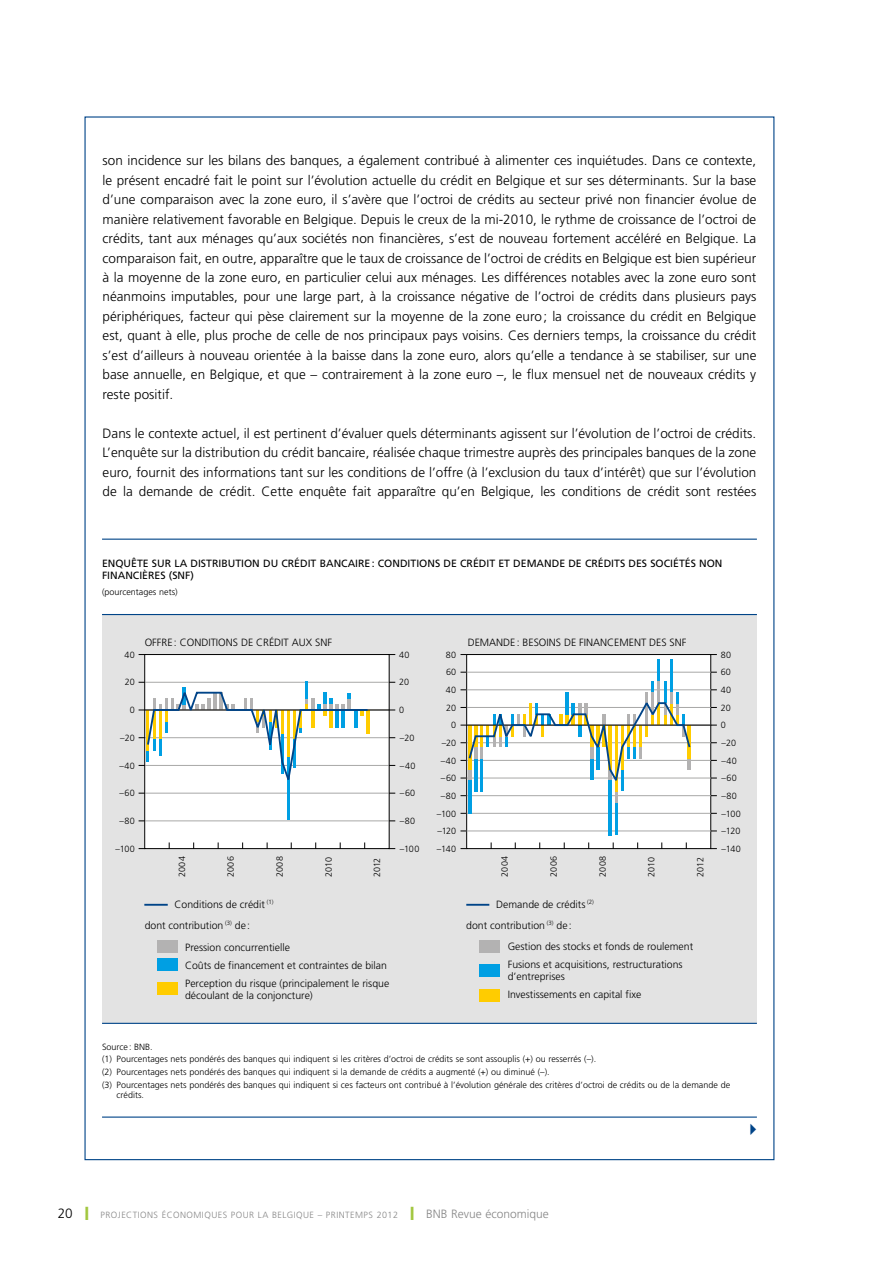
<style>
.page{position:relative;width:893px;height:1263px;background:#fff}
.page>*{position:absolute;margin:0;border:0;box-sizing:border-box;transform-origin:0 0}
.t1{font:300 13.5px/19.5px "Frutiger LT";color:#000;text-align:justify}
.t2{font:300 12px "Frutiger LT";color:#878787}
.t3{font:300 10.5px/18px "Frutiger LT";color:#000}
.t4{font:10.5px/12px "Frutiger LT";color:#000}
.t5{font:300 9px/12.8px "Frutiger LT";color:#000}
.t6{font:300 9px "Frutiger LT";letter-spacing:.05em;color:#878787}
.t7{font:300 6.15px "Frutiger LT";color:#000}
.s1{font-size:10.5px}
.s2{font-size:13.5px;color:#000}
.s3{color:#a2c740}
.s4{font-size:9px}
</style>
<div class="page">
<div style="left:102px;top:614px;width:655px;height:409px;background:#e3e3e3"></div>
<hr style="left:102px;top:1023px;width:655px;height:1px;background:#048">
<hr style="left:102px;top:1116px;width:655px;height:2px;background:#048">
<hr style="left:102px;top:539px;width:655px;height:1px;background:#048">
<hr style="left:102px;top:614px;width:655px;height:1px;background:#048">
<div style="left:467px;top:654px;width:244px;height:194px;background:#fff"></div>
<div style="left:145px;top:654px;width:244px;height:194px;background:#fff"></div>
<hr style="left:144px;top:904px;width:24px;height:2px;background:#048">
<div style="left:144px;top:654px;width:246px;height:195px;border:1px solid #000"></div>
<hr style="left:145px;top:682px;width:244px;height:1px;background:#a8a8a7">
<hr style="left:145px;top:737px;width:244px;height:1px;background:#a8a8a7">
<hr style="left:145px;top:765px;width:244px;height:1px;background:#a8a8a7">
<hr style="left:145px;top:793px;width:244px;height:1px;background:#a8a8a7">
<hr style="left:145px;top:820px;width:244px;height:1px;background:#a8a8a7">
<hr style="left:287px;top:756px;width:3px;height:64px;background:#009fe3">
<hr style="left:305px;top:681px;width:3px;height:17px;background:#009fe3">
<hr style="left:145px;top:710px;width:244px;height:1px;background:#000">
<svg style="left:139px;top:682px;width:230px;height:105px"></svg>
<div style="left:157px;top:982px;width:21px;height:13px;background:#fc0"></div>
<div style="left:157px;top:958px;width:21px;height:12px;background:#009fe3"></div>
<div style="left:157px;top:940px;width:21px;height:12px;background:#b3b2b2"></div>
<hr style="left:466px;top:904px;width:23px;height:2px;background:#048">
<div style="left:466px;top:654px;width:245px;height:195px;border:1px solid #000"></div>
<hr style="left:466px;top:672px;width:245px;height:1px;background:#a8a8a7">
<hr style="left:466px;top:689px;width:245px;height:1px;background:#a8a8a7">
<hr style="left:466px;top:707px;width:245px;height:1px;background:#a8a8a7">
<hr style="left:466px;top:742px;width:245px;height:1px;background:#a8a8a7">
<hr style="left:466px;top:760px;width:245px;height:1px;background:#a8a8a7">
<hr style="left:466px;top:778px;width:245px;height:1px;background:#a8a8a7">
<hr style="left:466px;top:795px;width:245px;height:1px;background:#a8a8a7">
<hr style="left:466px;top:813px;width:245px;height:1px;background:#a8a8a7">
<hr style="left:466px;top:830px;width:245px;height:1px;background:#a8a8a7">
<hr style="left:468px;top:780px;width:3px;height:33px;background:#009fe3">
<hr style="left:608px;top:780px;width:4px;height:55px;background:#009fe3">
<hr style="left:615px;top:802px;width:2px;height:33px;background:#009fe3">
<hr style="left:657px;top:659px;width:3px;height:22px;background:#009fe3">
<hr style="left:670px;top:659px;width:3px;height:33px;background:#009fe3">
<hr style="left:466px;top:725px;width:245px;height:1px;background:#000">
<svg style="left:461px;top:681px;width:231px;height:121px"></svg>
<div style="left:479px;top:989px;width:21px;height:12px;background:#fc0"></div>
<div style="left:479px;top:964px;width:20px;height:13px;background:#009fe3"></div>
<div style="left:479px;top:940px;width:21px;height:12px;background:#b3b2b2"></div>
<p class="t1" style="left:103px;top:151px;width:655px">son incidence sur les bilans des banques, a également contribué à alimenter ces inquiétudes. Dans ce contexte, le présent encadré fait le point sur l’évolution actuelle du crédit en Belgique et sur ses déterminants. Sur la base d’une comparaison avec la zone euro, il s’avère que l’octroi de crédits au secteur privé non financier évolue de manière relativement favorable en Belgique. Depuis le creux de la mi-2010, le rythme de croissance de l’octroi de crédits, tant aux ménages qu’aux sociétés non financières, s’est de nouveau fortement accéléré en Belgique. La comparaison fait, en outre, apparaître que le taux de croissance de l’octroi de crédits en Belgique est bien supérieur à la moyenne de la zone euro, en particulier celui aux ménages. Les différences notables avec la zone euro sont néanmoins imputables, pour une large part, à la croissance négative de l’octroi de crédits dans plusieurs pays périphériques, facteur qui pèse clairement sur la moyenne de la zone euro; la croissance du crédit en Belgique est, quant à elle, plus proche de celle de nos principaux pays voisins. Ces derniers temps, la croissance du crédit s’est d’ailleurs à nouveau orientée à la baisse dans la zone euro, alors qu’elle a tendance à se stabiliser, sur une base annuelle, en Belgique, et que – contrairement à la zone euro –, le flux mensuel net de nouveaux crédits y reste positif.</p>
<p class="t1" style="left:103px;top:424px;width:655px">Dans le contexte actuel, il est pertinent d’évaluer quels déterminants agissent sur l’évolution de l’octroi de crédits.<br>L’enquête sur la distribution du crédit bancaire, réalisée chaque trimestre auprès des principales banques de la zone euro, fournit des informations tant sur les conditions de l’offre (à l’exclusion du taux d’intérêt) que sur l’évolution de la demande de crédit. Cette enquête fait apparaître qu’en Belgique, les conditions de crédit sont restées</p>
<p class="t4" style="left:102px;top:557px;width:622px">ENQUÊTE SUR LA DISTRIB UTION DU CRÉDIT BANCAIRE: CONDITIONS DE CRÉDIT ET DEMANDE DE CRÉDITS DES SOCIÉTÉS NON<br>FINANCIÈRES (SNF)</p>
<p class="t5" style="left:102px;top:586px;width:77px">(pourcentages nets)</p>
<p class="t3" style="left:145px;top:633px;width:189px">OFFRE: CONDITIONS DE CRÉDIT AUX SNF</p>
<p class="t3" style="left:468px;top:633px;width:220px">DEMANDE: BESOINS DE FINANCEMENT DES SNF</p>
<p class="t5" style="left:125px;top:648px;width:12px">40</p>
<p class="t5" style="left:399px;top:648px;width:12px">40</p>
<p class="t5" style="left:446px;top:648px;width:12px">80</p>
<p class="t5" style="left:721px;top:648px;width:12px">80</p>
<p class="t5" style="left:446px;top:666px;width:12px">60</p>
<p class="t5" style="left:721px;top:666px;width:12px">60</p>
<p class="t5" style="left:125px;top:676px;width:12px">20</p>
<p class="t5" style="left:399px;top:676px;width:12px">20</p>
<p class="t5" style="left:446px;top:684px;width:12px">40</p>
<p class="t5" style="left:721px;top:684px;width:12px">40</p>
<p class="t5" style="left:130px;top:704px;width:7px">0</p>
<p class="t5" style="left:399px;top:704px;width:7px">0</p>
<p class="t5" style="left:446px;top:701px;width:12px">20</p>
<p class="t5" style="left:721px;top:701px;width:12px">20</p>
<p class="t5" style="left:451px;top:719px;width:7px">0</p>
<p class="t5" style="left:721px;top:719px;width:7px">0</p>
<p class="t5" style="left:120px;top:731px;width:16px">–20</p>
<p class="t5" style="left:400px;top:731px;width:16px">–20</p>
<p class="t5" style="left:442px;top:737px;width:16px">–20</p>
<p class="t5" style="left:721px;top:736px;width:16px">–20</p>
<p class="t5" style="left:119px;top:759px;width:17px">–40</p>
<p class="t5" style="left:400px;top:759px;width:17px">–40</p>
<p class="t5" style="left:441px;top:754px;width:17px">–40</p>
<p class="t5" style="left:721px;top:754px;width:17px">–40</p>
<p class="t5" style="left:441px;top:772px;width:17px">–60</p>
<p class="t5" style="left:721px;top:772px;width:17px">–60</p>
<p class="t5" style="left:119px;top:787px;width:17px">–60</p>
<p class="t5" style="left:400px;top:787px;width:17px">–60</p>
<p class="t5" style="left:441px;top:789px;width:17px">–80</p>
<p class="t5" style="left:721px;top:789px;width:17px">–80</p>
<p class="t5" style="left:119px;top:815px;width:17px">–80</p>
<p class="t5" style="left:400px;top:815px;width:17px">–80</p>
<p class="t5" style="left:437px;top:807px;width:21px">–100</p>
<p class="t5" style="left:721px;top:807px;width:21px">–100</p>
<p class="t5" style="left:437px;top:825px;width:20px">–120</p>
<p class="t5" style="left:721px;top:825px;width:20px">–120</p>
<p class="t5" style="left:115px;top:842px;width:21px">–100</p>
<p class="t5" style="left:400px;top:842px;width:21px">–100</p>
<p class="t5" style="left:437px;top:842px;width:21px">–140</p>
<p class="t5" style="left:721px;top:842px;width:21px">–140</p>
<p class="t5" style="left:176px;top:877px;width:22px;rotate:-90deg">2004</p>
<p class="t5" style="left:224px;top:877px;width:22px;rotate:-90deg">2006</p>
<p class="t5" style="left:273px;top:877px;width:22px;rotate:-90deg">2008</p>
<p class="t5" style="left:322px;top:877px;width:21px;rotate:-90deg">2010</p>
<p class="t5" style="left:371px;top:877px;width:21px;rotate:-90deg">2012</p>
<p class="t5" style="left:498px;top:877px;width:22px;rotate:-90deg">2004</p>
<p class="t5" style="left:547px;top:877px;width:22px;rotate:-90deg">2006</p>
<p class="t5" style="left:596px;top:877px;width:22px;rotate:-90deg">2008</p>
<p class="t5" style="left:645px;top:877px;width:21px;rotate:-90deg">2010</p>
<p class="t5" style="left:694px;top:877px;width:21px;rotate:-90deg">2012</p>
<p class="t3" style="left:175px;top:895px;width:100px">Conditions de crédit <sup>(1)</sup></p>
<p class="t3" style="left:185px;top:938px;width:206px">Pression concurrentielle<br>Coûts de financement et contraintes de bilan<br>Perception du risque (principalement le risque</p>
<p class="t3" style="left:185px;top:986px;width:129px">découlant de la conjoncture)</p>
<p class="t3" style="left:145px;top:916px;width:80px">dont contribution</p>
<p class="t7" style="left:225px;top:919px;width:26px">(3) <span class="s1">de:</span></p>
<p class="t3" style="left:496px;top:895px;width:99px">Demande de crédits <sup>(2)</sup></p>
<p class="t3" style="left:508px;top:937px;width:187px">Gestion des stocks et fonds de roulement<br>Fusions et acquisitions, restructurations</p>
<p class="t3" style="left:508px;top:967px;width:135px;line-height:18.8px">d’entreprises<br>Investissements en capital fixe</p>
<p class="t3" style="left:466px;top:916px;width:107px">dont contribution <sup>(3)</sup> de:</p>
<p class="t5" style="left:102px;top:1040px;width:630px">Source: BNB.<br>(1) Pourcentages nets pondérés des banques qui indiquent si les critères d’octroi de crédits se sont assouplis (+) ou resserrés (–).<br>(2) Pourcentages nets pondérés des banques qui indiquent si la demande de crédits a augmenté (+) ou diminué (–).<br>(3) Pourcentages nets pondérés des banques qui indiquent si ces facteurs ont contribué à l’évolution générale des critères d’octroi de crédits ou de la demande de</p>
<p class="t5" style="left:117px;top:1088px;width:29px">crédits.</p>
<p class="t6" style="left:58px;top:1210px;width:279px"><span class="s2">20</span> <span class="s3">❙</span> Projections économiques pour la Belgique – Print</p>
<p class="t2" style="left:350px;top:1207px;width:200px"><span class="s4">emps 2012</span> <span class="s3">❙</span> BNB Revue économique</p>
</div>
